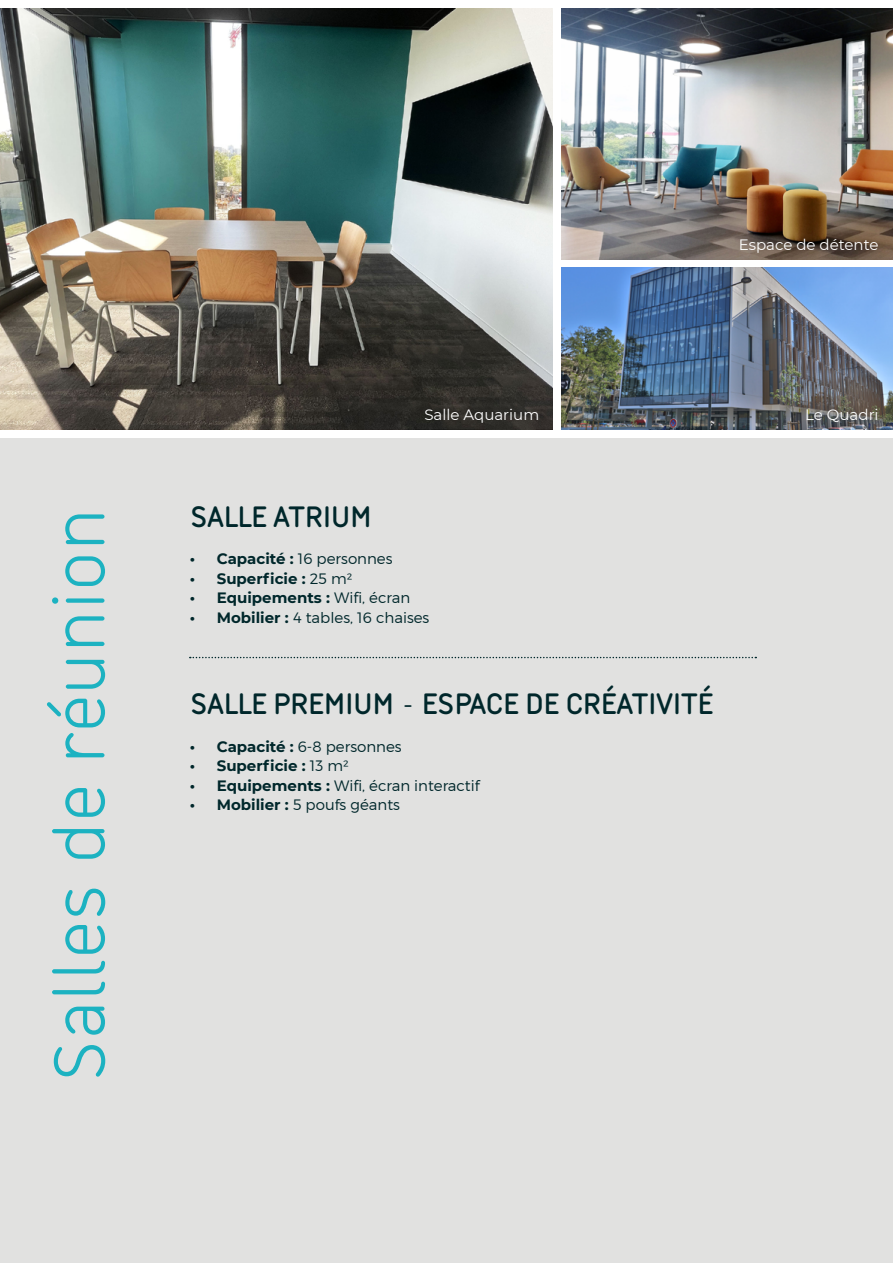
<style>
.page{position:relative;width:893px;height:1263px;background:#fff}
.page>*{position:absolute;margin:0;border:0;box-sizing:border-box;transform-origin:0 0}
.t1{font:76.5px "Citedia";color:#1cb2c1}
.t2{font:700 31.5px "Citedia";letter-spacing:-.05em;color:#00272b}
.t3{font:300 15px "Montserrat";color:#00272b}
.t4{font:700 15px "Montserrat";color:#00272b}
.t5{font:15px "Montserrat";color:#fff}
.s1{font-weight:700}
.s2{font-weight:300}
</style>
<div class="page">
<div style="left:0;top:438px;width:893px;height:825px;background:#e1e1e0"></div>
<img style="left:0;top:9px;width:553px;height:420px">
<img style="left:561px;top:9px;width:332px;height:250px">
<img style="left:561px;top:268px;width:332px;height:161px">
<svg style="left:190px;top:657px;width:566px;height:1px"></svg>
<h1 class="t1" style="left:35px;top:1083px;width:577px;rotate:-90deg">Salles de réunion</h1>
<p class="t5" style="left:739px;top:235px;width:141px">Espace de détente</p>
<p class="t5" style="left:424px;top:404px;width:116px">Salle Aquarium</p>
<p class="t5" style="left:805px;top:404px;width:75px">Le Quadri</p>
<h2 class="t2" style="left:190px;top:498px;width:184px">SALLE ATRIUM</h2>
<p class="t3" style="left:190px;top:550px;width:204px"><span class="s1">• Capacité :</span> 16 personnes</p>
<p class="t4" style="left:190px;top:568px;width:164px">• Superficie : <span class="s2">25 m²</span></p>
<p class="t4" style="left:190px;top:587px;width:222px">• Equipements : <span class="s2">Wifi, écran</span></p>
<p class="t3" style="left:190px;top:608px;width:241px"><span class="s1">• Mobilier :</span> 4 tables, 16 chaises</p>
<h2 class="t2" style="left:190px;top:685px;width:526px">SALLE PREMIUM - ESPACE DE CRÉATIVITÉ</h2>
<p class="t3" style="left:190px;top:737px;width:213px"><span class="s1">• Capacité :</span> 6-8 personnes</p>
<p class="t4" style="left:190px;top:755px;width:160px">• Superficie : <span class="s2">13 m²</span></p>
<p class="t3" style="left:190px;top:776px;width:291px"><span class="s1">• Equipements :</span> Wifi, écran interactif</p>
<p class="t3" style="left:190px;top:796px;width:212px"><span class="s1">• Mobilier :</span> 5 poufs géants</p>
</div>
